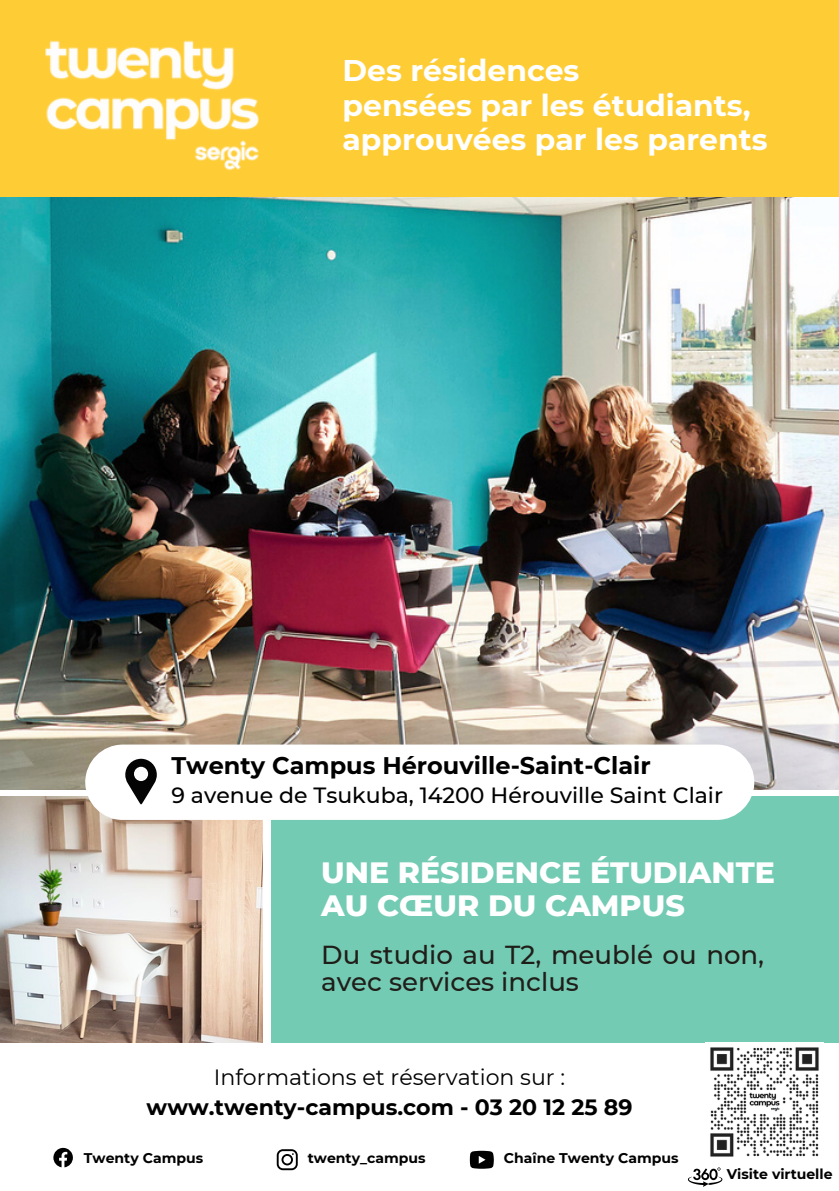
<style>
.page{position:relative;width:839px;height:1191px;background:#fff}
.page>*{position:absolute;margin:0;border:0;box-sizing:border-box;transform-origin:0 0}
.t1{font:800 30px/33px "Montserrat";color:#fff}
.t2{font:700 29.8px/34.4px "Montserrat";color:#fff}
.t3{font:500 26px/27px "Montserrat";color:#201e19}
.t4{font:700 24px "Montserrat";color:#000}
.t5{font:700 22px/30px "Montserrat";color:#000;text-align:center}
.t6{font:500 22px "Montserrat";color:#000}
.t7{font:700 14px "Montserrat";color:#000}
.s1{font-weight:400}
</style>
<div class="page">
<img style="left:0;top:196px;width:838px;height:594px">
<div style="left:0;top:0;width:838px;height:196px;background:#fecd36"></div>
<img style="left:45px;top:40px;width:214px;height:131px">
<img style="left:0;top:797px;width:262px;height:246px">
<svg style="left:53px;top:1148px;width:20px;height:19px"></svg>
<svg style="left:277px;top:1149px;width:21px;height:21px"></svg>
<svg style="left:470px;top:1151px;width:24px;height:18px"></svg>
<div style="left:271px;top:797px;width:567px;height:246px;background:#74cbb4"></div>
<div style="left:85px;top:745px;width:669px;height:75px;background:#fff;border-radius:38px"></div>
<svg style="left:125px;top:759px;width:32px;height:46px"></svg>
<img style="left:710px;top:1047px;width:109px;height:110px">
<svg style="left:688px;top:1167px;width:34px;height:20px"></svg>
<p class="t2" style="left:342px;top:53px;width:426px">Des résidences<br>pensées par les étudiants, approuvées par les parents</p>
<p class="t4" style="left:171px;top:751px;width:481px">Twenty Campus Hérouville-Saint-Clair</p>
<p class="t6" style="left:171px;top:781px;width:553px">9 avenue de Tsukuba, 14200 Hérouville Saint Clair</p>
<h3 class="t1" style="left:321px;top:856px;width:455px">UNE RÉSIDENCE ÉTUDIANTE<br>AU CŒUR DU CAMPUS</h3>
<p class="t3" style="left:321px;top:941px;width:444px">Du studio au T2, meublé ou non, avec services inclus</p>
<h3 class="t5" style="left:147px;top:1062px;width:487px"><span class="s1">Informations et réservation sur : </span>www.twenty-campus.com - 03 20 12 25 89</h3>
<h4 class="t7" style="left:84px;top:1149px;width:121px">Twenty Campus</h4>
<p class="t7" style="left:308px;top:1149px;width:119px">twenty_campus</p>
<h1 class="t7" style="left:504px;top:1149px;width:176px">Chaîne Twenty Campus</h1>
<h5 class="t7" style="left:726px;top:1165px;width:107px">Visite virtuelle</h5>
</div>
